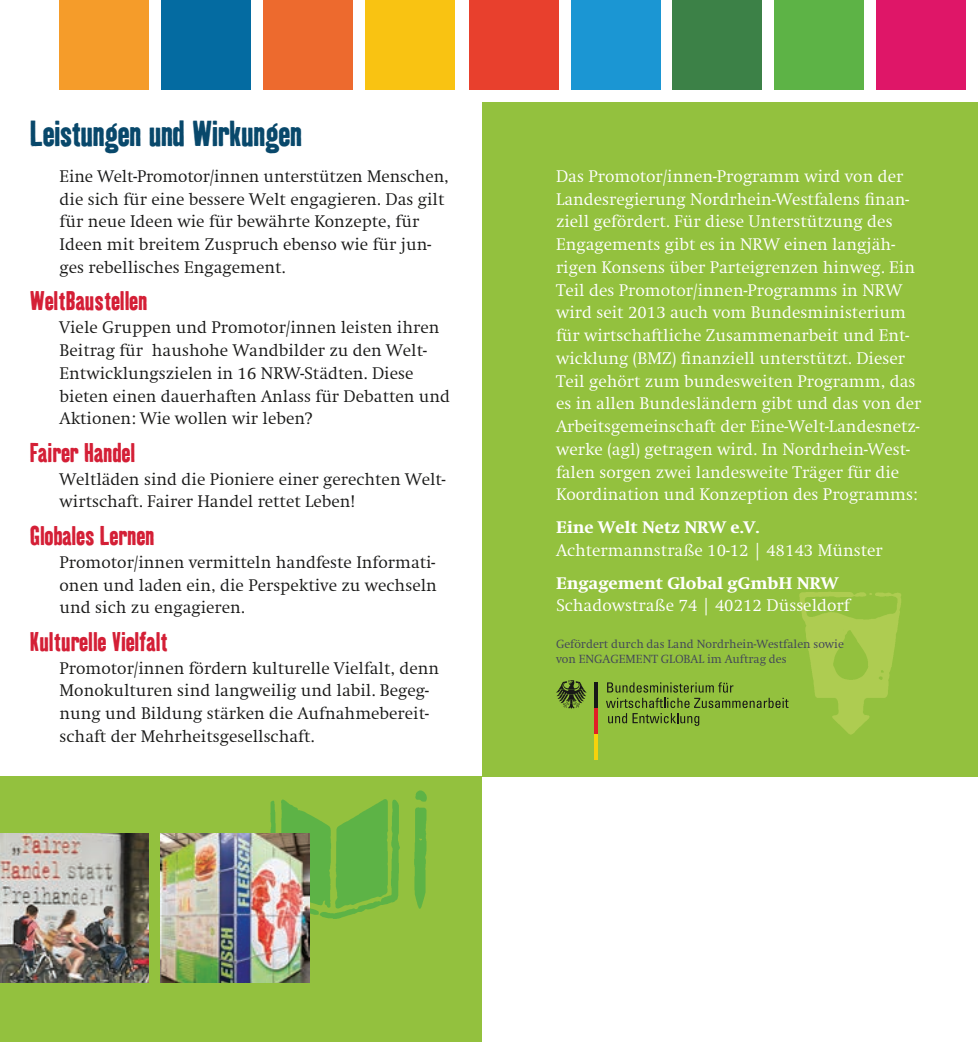
<style>
.page{position:relative;width:978px;height:1042px;background:#fff}
.page>*{position:absolute;margin:0;border:0;box-sizing:border-box;transform-origin:0 0}
.t1{font:35px "Kipp No 1";letter-spacing:-.02em;color:#08486b}
.t2{font:26.25px "Kipp No 1";color:#d41f36}
.t3{font:300 17.5px/22.8px "Swift EF";color:#181817}
.t4{font:300 17.5px/22.8px "Swift EF";color:#fff}
.t5{font:800 17.5px "Swift EF";color:#fff}
.t6{font:300 12.25px/15.8px "Swift EF";color:#404359}
</style>
<div class="page">
<div style="left:481px;top:102px;width:496px;height:674px;background:#93c13e"></div>
<div style="left:774px;top:0;width:89px;height:89px;background:#5db346"></div>
<div style="left:263px;top:0;width:89px;height:89px;background:#ed6a2e"></div>
<div style="left:672px;top:0;width:89px;height:89px;background:#3c8147"></div>
<div style="left:161px;top:0;width:90px;height:89px;background:#046ba1"></div>
<hr style="left:977px;top:0;width:1px;height:89px;background:#e6223d">
<div style="left:469px;top:0;width:89px;height:89px;background:#e8402d"></div>
<div style="left:570px;top:0;width:90px;height:89px;background:#1b96d3"></div>
<div style="left:60px;top:0;width:89px;height:89px;background:#f59c2a"></div>
<div style="left:876px;top:0;width:89px;height:89px;background:#df1668"></div>
<div style="left:365px;top:0;width:89px;height:89px;background:#f9c312"></div>
<img style="left:799px;top:592px;width:102px;height:143px">
<div style="left:0;top:776px;width:481px;height:266px;background:#93c13e"></div>
<img style="left:0;top:833px;width:149px;height:149px">
<img style="left:270px;top:790px;width:157px;height:129px">
<img style="left:161px;top:833px;width:149px;height:149px">
<hr style="left:594px;top:734px;width:3px;height:25px;background:#f6d20c">
<hr style="left:594px;top:708px;width:3px;height:26px;background:#e21e26">
<hr style="left:594px;top:682px;width:3px;height:26px;background:#181817">
<svg style="left:607px;top:682px;width:126px;height:10px"></svg>
<svg style="left:606px;top:698px;width:182px;height:28px"></svg>
<svg style="left:556px;top:680px;width:30px;height:28px"></svg>
<h1 class="t1" style="left:30px;top:112px;width:274px">Leistungen und Wirkungen</h1>
<p class="t3" style="left:60px;top:165px;width:390px">Eine Welt-Promotor/innen unterstützen Menschen, die sich für eine bessere Welt engagieren. Das gilt für neue Ideen wie für bewährte Konzepte, für Ideen mit breitem Zuspruch ebenso wie für jun&shy;ges rebellisches Engagement.</p>
<h2 class="t2" style="left:30px;top:285px;width:119px">WeltBaustellen</h2>
<p class="t3" style="left:60px;top:316px;width:392px">Viele Gruppen und Promotor/innen leisten ihren Beitrag für haushohe Wandbilder zu den Welt-Entwicklungszielen in 16 NRW-Städten. Diese bieten einen dauerhaften Anlass für Debatten und Aktionen: Wie wollen wir leben?</p>
<h2 class="t2" style="left:30px;top:436px;width:107px">Fairer Handel</h2>
<p class="t3" style="left:60px;top:468px;width:387px">Weltläden sind die Pioniere einer gerechten Welt&shy;wirtschaft. Fairer Handel rettet Leben!</p>
<h2 class="t2" style="left:30px;top:520px;width:126px">Globales Lernen</h2>
<p class="t3" style="left:60px;top:551px;width:379px;text-align:justify">Promotor/innen vermitteln handfeste Informati&shy;onen und laden ein, die Perspektive zu wechseln und sich zu engagieren.</p>
<h2 class="t2" style="left:30px;top:625px;width:140px">Kulturelle Vielfalt</h2>
<p class="t3" style="left:60px;top:657px;width:381px">Promotor/innen fördern kulturelle Vielfalt, denn Monokulturen sind langweilig und labil. Begeg&shy;nung und Bildung stärken die Aufnahmebereit&shy;schaft der Mehrheitsgesellschaft.</p>
<p class="t4" style="left:556px;top:165px;width:367px">Das Promotor/innen-Programm wird von der Landesregierung Nordrhein-Westfalens finan&shy;ziell gefördert. Für diese Unterstützung des Engagements gibt es in NRW einen langjäh&shy;rigen Konsens über Parteigrenzen hinweg. Ein Teil des Promotor/innen-Programms in NRW wird seit 2013 auch vom Bundesministerium für wirtschaftliche Zusammenarbeit und Ent&shy;wicklung (BMZ) finanziell unterstützt. Dieser Teil gehört zum bundesweiten Programm, das es in allen Bundesländern gibt und das von der Arbeitsgemeinschaft der Eine-Welt-Landesnetz&shy;werke (agl) getragen wird. In Nordrhein-West&shy;falen sorgen zwei landesweite Träger für die Koordination und Konzeption des Programms:</p>
<p class="t5" style="left:556px;top:517px;width:205px">Eine Welt Netz NRW e.V.</p>
<p class="t4" style="left:556px;top:539px;width:328px">Achtermannstraße 10-12 | 48143 Münster</p>
<p class="t5" style="left:556px;top:573px;width:284px">Engagement Global gGmbH NRW</p>
<p class="t4" style="left:556px;top:594px;width:295px">Schadowstraße 74 | 40212 Düsseldorf</p>
<p class="t6" style="left:556px;top:636px;width:289px">Gefördert durch das Land Nordrhein-Westfalen sowie von ENGAGEMENT GLOBAL im Auftrag des</p>
</div>
